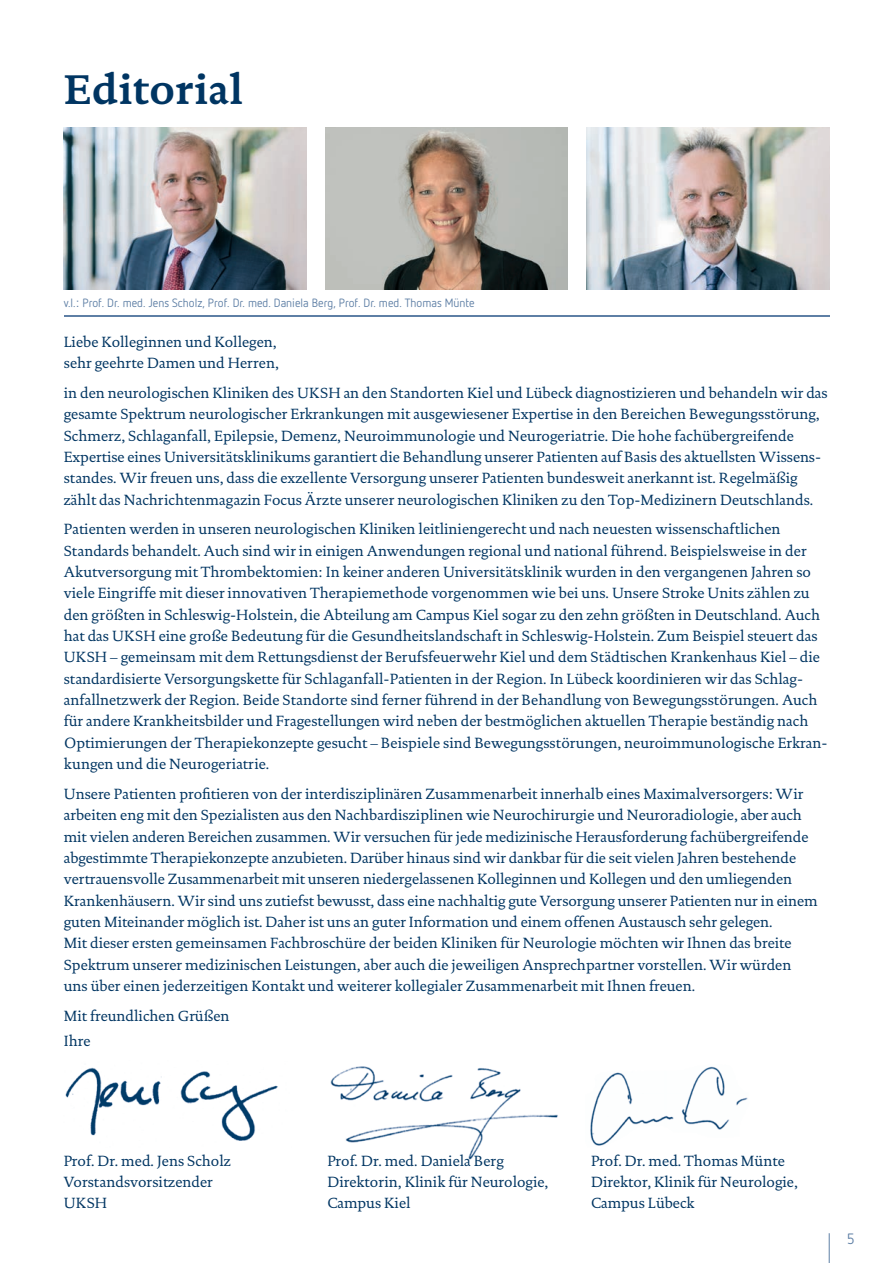
<style>
.page{position:relative;width:893px;height:1263px;background:#fff}
.page>*{position:absolute;margin:0;border:0;box-sizing:border-box;transform-origin:0 0}
.t1{font:700 42px "Documenta Dtl";letter-spacing:.005em;color:#003562}
.t2{font:15px/21.3px "Documenta Dtl";color:#003562}
.t3{font:15px "Netto OT";color:#5e7fa5}
.t4{font:12px "Netto OT";color:#5e7fa5}
.s1{font-family:"Lucida Grande"}
</style>
<div class="page">
<hr style="left:829px;top:1233px;width:1px;height:30px;background:#5e7fa5">
<hr style="left:64px;top:315px;width:765px;height:1px;background:#5e7fa5">
<img style="left:64px;top:128px;width:242px;height:161px">
<img style="left:325px;top:128px;width:243px;height:161px">
<img style="left:587px;top:128px;width:242px;height:161px">
<img style="left:65px;top:1067px;width:213px;height:74px">
<img style="left:330px;top:1066px;width:228px;height:94px">
<img style="left:590px;top:1066px;width:158px;height:80px">
<h1 class="t1" style="left:64px;top:71px;width:181px">Editorial</h1>
<p class="t4" style="left:64px;top:299px;width:413px">v.l.<span class="s1">:</span> Prof. Dr. med. Jens Scholz, Prof. Dr. med. Daniela Berg, Prof. Dr. med. Thomas Mu¨nte</p>
<p class="t2" style="left:64px;top:332px;width:217px">Liebe Kolleginnen und Kollegen, sehr geehrte Damen und Herren,</p>
<p class="t2" style="left:64px;top:383px;width:765px">in den neurologischen Kliniken des UKSH an den Standorten Kiel und Lübeck diagnostizieren und behandeln wir das gesamte Spektrum neurologischer Erkrankungen mit ausgewiesener Expertise in den Bereichen Bewegungsstörung, Schmerz, Schlaganfall, Epilepsie, Demenz, Neuroimmunologie und Neurogeriatrie. Die hohe fachübergreifende Expertise eines Universitätsklinikums garantiert die Behandlung unserer Patienten auf Basis des aktuellsten Wissens&shy;standes. Wir freuen uns, dass die exzellente Versorgung unserer Patienten bundesweit anerkannt ist. Regelmäßig zählt das Nachrichtenmagazin Focus Ärzte unserer neurologischen Kliniken zu den Top-Medizinern Deutschlands.</p>
<p class="t2" style="left:64px;top:520px;width:765px">Patienten werden in unseren neurologischen Kliniken leitliniengerecht und nach neuesten wissenschaftlichen Standards behandelt. Auch sind wir in einigen Anwendungen regional und national führend. Beispielsweise in der Akutversorgung mit Thrombektomien: In keiner anderen Universitätsklinik wurden in den vergangenen Jahren so viele Eingriffe mit dieser innovativen Therapiemethode vorgenommen wie bei uns. Unsere Stroke Units zählen zu den größten in Schleswig-Holstein, die Abteilung am Campus Kiel sogar zu den zehn größten in Deutschland. Auch hat das UKSH eine große Bedeutung für die Gesundheitslandschaft in Schleswig-Holstein. Zum Beispiel steuert das UKSH – gemeinsam mit dem Rettungsdienst der Berufsfeuerwehr Kiel und dem Städtischen Krankenhaus Kiel – die standardisierte Versorgungskette für Schlaganfall-Patienten in der Region. In Lübeck koordinieren wir das Schlag&shy;anfallnetzwerk der Region. Beide Standorte sind ferner führend in der Behandlung von Bewegungsstörungen. Auch für andere Krankheitsbilder und Fragestellungen wird neben der bestmöglichen aktuellen Therapie beständig nach Optimierungen der Therapiekonzepte gesucht – Beispiele sind Bewegungsstörungen, neuroimmunologische Erkran&shy;kungen und die Neurogeriatrie.</p>
<p class="t2" style="left:64px;top:784px;width:755px">Unsere Patienten profitieren von der interdisziplinären Zusammenarbeit innerhalb eines Maximalversorgers: Wir arbeiten eng mit den Spezialisten aus den Nachbardisziplinen wie Neurochirurgie und Neuroradiologie, aber auch mit vielen anderen Bereichen zusammen. Wir versuchen für jede medizinische Herausforderung fachübergreifende abgestimmte Therapiekonzepte anzubieten. Darüber hinaus sind wir dankbar für die seit vielen Jahren bestehende vertrauensvolle Zusammenarbeit mit unseren niedergelassenen Kolleginnen und Kollegen und den umliegenden Krankenhäusern. Wir sind uns zutiefst bewusst, dass eine nachhaltig gute Versorgung unserer Patienten nur in einem guten Miteinander möglich ist. Daher ist uns an guter Information und einem offenen Austausch sehr gelegen.<br>Mit dieser ersten gemeinsamen Fachbroschüre der beiden Kliniken für Neurologie möchten wir Ihnen das breite Spektrum unserer medizinischen Leistungen, aber auch die jeweiligen Ansprechpartner vorstellen. Wir würden uns über einen jederzeitigen Kontakt und weiterer kollegialer Zusammenarbeit mit Ihnen freuen.</p>
<p class="t2" style="left:64px;top:1004px;width:167px;line-height:25.7px">Mit freundlichen Grüßen<br>Ihre</p>
<p class="t2" style="left:64px;top:1151px;width:169px">Prof. Dr. med. Jens Scholz</p>
<p class="t2" style="left:327px;top:1151px;width:178px">Prof. Dr. med. Daniela Berg</p>
<p class="t2" style="left:591px;top:1151px;width:195px">Prof. Dr. med. Thomas Münte</p>
<p class="t2" style="left:64px;top:1172px;width:151px">Vorstandsvorsitzender</p>
<p class="t2" style="left:327px;top:1172px;width:223px">Direktorin, Klinik für Neurologie,</p>
<p class="t2" style="left:591px;top:1172px;width:208px">Direktor, Klinik für Neurologie,</p>
<p class="t2" style="left:64px;top:1193px;width:45px">UKSH</p>
<p class="t2" style="left:327px;top:1193px;width:85px">Campus Kiel</p>
<p class="t2" style="left:591px;top:1193px;width:105px">Campus Lübeck</p>
<p class="t3" style="left:847px;top:1233px;width:9px">5</p>
</div>
